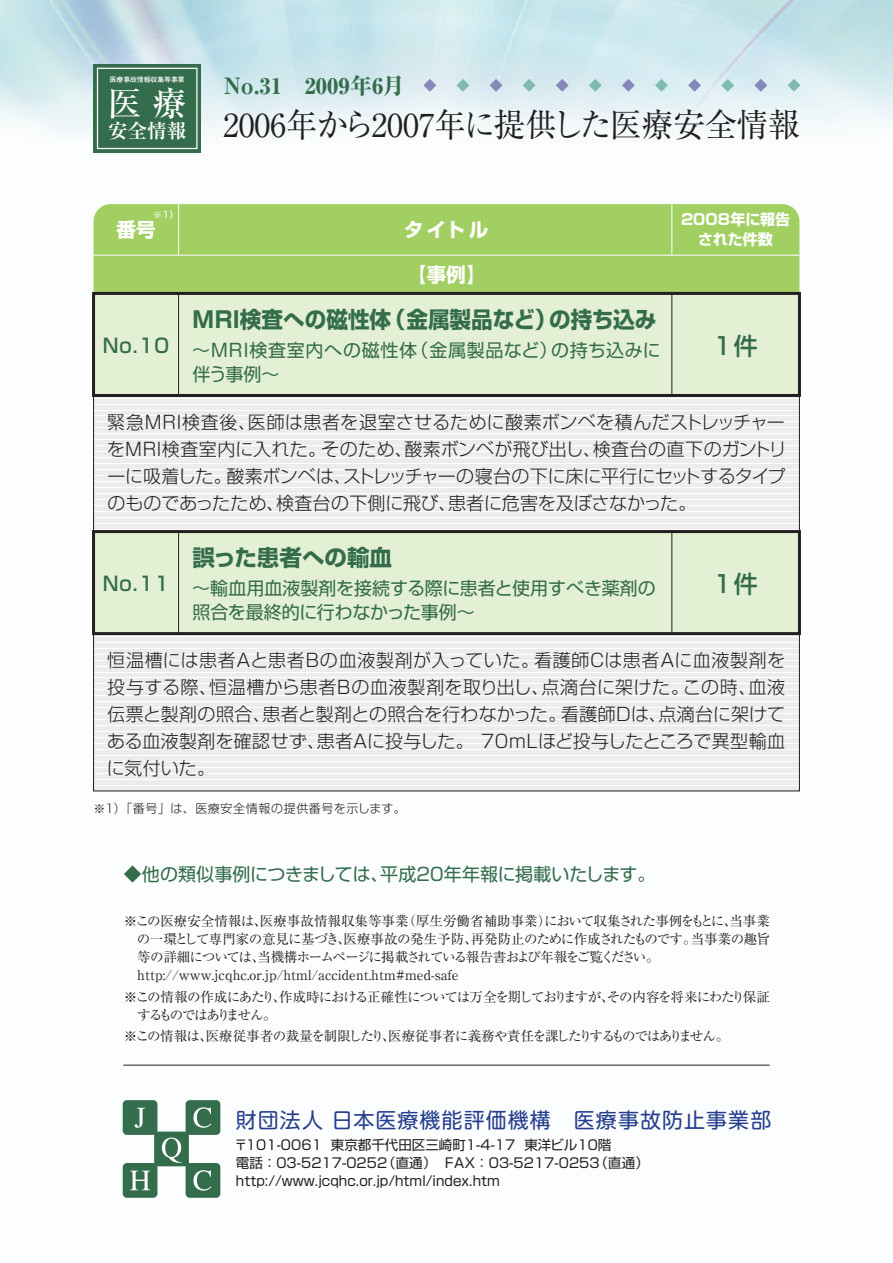
<style>
.page{position:relative;width:893px;height:1263px;background:#fff}
.page>*{position:absolute;margin:0;border:0;box-sizing:border-box;transform-origin:0 0}
.t1{font:500 33.75px "Ryumin";color:#fff}
.t2{font:33px "Ryumin";letter-spacing:-.005em;color:#231f20;scale:.96 1}
.t3{font:500 24px "Shin Go";color:#346d4b}
.t4{font:700 22.5px "Shin Go";color:#346d4b;scale:.96 1}
.t5{font:800 22.5px "Ryumin";color:#346d4b}
.t6{font:700 22.5px "Shin Go";color:#346d4b}
.t7{font:21px "Shin M Go";letter-spacing:.05em;color:#253f8e}
.t8{font:700 19.5px "Shin Go";color:#fff}
.t9{font:500 19.5px "Shin Go";letter-spacing:.05em;color:#346d4b}
.t10{font:700 19.5px "Ryumin";color:#fff}
.t11{font:300 18px/27px "Shin Go";letter-spacing:-.01em;color:#231f20;text-align:justify}
.t12{font:18px/24px "Shin Go";color:#346d4b}
.t13{font:18px/24px "Shin Go";letter-spacing:.035em;color:#346d4b}
.t14{font:700 15px/19.5px "Shin Go";color:#fff;text-align:center}
.t15{font:13.5px/18px "Ryumin";letter-spacing:-.01em;color:#231f20}
.t16{font:13.5px/18px "Shin Go";color:#231f20}
.t17{font:13.5px/18px "Ryumin";letter-spacing:-.085em;color:#231f20}
.t18{font:13.5px "Ryumin";letter-spacing:-.07em;color:#231f20}
.t19{font:300 12px "Shin Go";letter-spacing:.05em;color:#231f20}
.t20{font:500 9px "Shin Go";color:#fff}
.t21{font:700 6.75px "Futo Go B101";color:#fff}
</style>
<div class="page">
<img style="left:0;top:0;width:893px;height:1198px">
<div style="left:93px;top:395px;width:707px;height:137px;background:linear-gradient(to right,#f2f2f3,#f2f2f3);border:1px solid #231f20"></div>
<div style="left:94px;top:204px;width:705px;height:88px;background:#a2cf62"></div>
<div style="left:92px;top:292px;width:709px;height:105px;background:#e4f0d4;border:3px solid #231f20"></div>
<hr style="left:94px;top:255px;width:705px;height:1px;background:#fff">
<hr style="left:178px;top:204px;width:1px;height:51px;background:#fff">
<hr style="left:671px;top:204px;width:1px;height:51px;background:#fff">
<hr style="left:178px;top:293px;width:1px;height:102px;background:#231f20">
<hr style="left:672px;top:293px;width:1px;height:102px;background:#231f20">
<svg style="left:93px;top:635px;width:707px;height:156px;fill:#ececee"></svg>
<div style="left:92px;top:530px;width:709px;height:105px;background:#e4f0d4;border:3px solid #231f20"></div>
<hr style="left:178px;top:531px;width:1px;height:103px;background:#231f20">
<hr style="left:672px;top:531px;width:1px;height:103px;background:#231f20">
<svg style="left:456px;top:79px;width:13px;height:13px"></svg>
<svg style="left:490px;top:79px;width:12px;height:13px"></svg>
<svg style="left:423px;top:79px;width:13px;height:13px"></svg>
<svg style="left:523px;top:79px;width:13px;height:13px"></svg>
<svg style="left:556px;top:79px;width:13px;height:13px"></svg>
<svg style="left:589px;top:79px;width:13px;height:13px"></svg>
<svg style="left:622px;top:79px;width:13px;height:13px"></svg>
<svg style="left:655px;top:79px;width:13px;height:13px"></svg>
<svg style="left:688px;top:79px;width:13px;height:13px"></svg>
<svg style="left:721px;top:79px;width:13px;height:13px"></svg>
<svg style="left:754px;top:79px;width:13px;height:13px"></svg>
<svg style="left:787px;top:79px;width:13px;height:13px"></svg>
<div style="left:94px;top:64px;width:107px;height:88px;background:#346d4b"></div>
<div style="left:97px;top:68px;width:101px;height:81px;border:1px solid #fff"></div>
<div style="left:154px;top:1131px;width:35px;height:35px;background:#346d4b;border-radius:4px"></div>
<svg style="left:162px;top:1137px;width:20px;height:26px"></svg>
<div style="left:186px;top:1163px;width:34px;height:35px;background:#346d4b;border-radius:4px"></div>
<svg style="left:193px;top:1170px;width:18px;height:20px"></svg>
<div style="left:123px;top:1100px;width:34px;height:35px;background:#346d4b;border-radius:4px"></div>
<svg style="left:135px;top:1108px;width:10px;height:20px"></svg>
<div style="left:186px;top:1100px;width:34px;height:35px;background:#346d4b;border-radius:4px"></div>
<svg style="left:193px;top:1107px;width:18px;height:21px"></svg>
<div style="left:123px;top:1163px;width:34px;height:35px;background:#346d4b;border-radius:4px"></div>
<svg style="left:130px;top:1171px;width:20px;height:19px"></svg>
<hr style="left:123px;top:1065px;width:647px;height:1px;background:#231f20">
<p class="t21" style="left:110px;top:76px;width:76px">医療事故情報収集等事業</p>
<p class="t5" style="left:224px;top:72px;width:182px">No.31 2009年6月</p>
<h1 class="t1" style="left:108px;top:82px;width:80px">医療</h1>
<p class="t10" style="left:108px;top:119px;width:80px">安全情報</p>
<h2 class="t2" style="left:223px;top:105px;width:602px">2006年から2007年に提供した医療安全情報</h2>
<p class="t20" style="left:153px;top:208px;width:27px">※1）</p>
<p class="t8" style="left:117px;top:216px;width:40px">番号</p>
<p class="t8" style="left:404px;top:216px;width:86px">タイトル</p>
<p class="t8" style="left:407px;top:261px;width:79px">【事例】</p>
<p class="t14" style="left:681px;top:209px;width:111px">2008年に報告された件数</p>
<p class="t4" style="left:192px;top:304px;width:485px">ＭＲＩ検査への磁性体（金属製品など）の持ち込み</p>
<p class="t13" style="left:192px;top:337px;width:470px">～ＭＲＩ検査室内への磁性体（金属製品など）の持ち込みに伴う事例～</p>
<p class="t11" style="left:107px;top:407px;width:682px">緊急MRI検査後、医師は患者を退室させるために酸素ボンベを積んだストレッチャーをMRI検査室内に入れた。そのため、酸素ボンベが飛び出し、検査台の直下のガントリーに吸着した。酸素ボンベは、ストレッチャーの寝台の下に床に平行にセットするタイプのものであったため、検査台の下側に飛び、患者に危害を及ぼさなかった。</p>
<p class="t9" style="left:103px;top:333px;width:68px">No.10</p>
<h3 class="t3" style="left:713px;top:330px;width:46px">1件</h3>
<p class="t6" style="left:192px;top:543px;width:201px">誤った患者への輸血</p>
<p class="t12" style="left:192px;top:575px;width:465px">～輸血用血液製剤を接続する際に患者と使用すべき薬剤の照合を最終的に行わなかった事例～</p>
<p class="t11" style="left:107px;top:646px;width:680px">恒温槽には患者Ａと患者Ｂの血液製剤が入っていた。看護師Ｃは患者Ａに血液製剤を投与する際、恒温槽から患者Ｂの血液製剤を取り出し、点滴台に架けた。この時、血液伝票と製剤の照合、患者と製剤との照合を行わなかった。看護師Ｄは、点滴台に架けてある血液製剤を確認せず、患者Aに投与した。 70ｍＬほど投与したところで異型輸血に気付いた。</p>
<p class="t9" style="left:103px;top:571px;width:68px">No.11</p>
<h3 class="t3" style="left:713px;top:568px;width:46px">1件</h3>
<p class="t19" style="left:94px;top:801px;width:314px">※１）「番号」は、医療安全情報の提供番号を示します。</p>
<p class="t12" style="left:124px;top:861px;width:533px">◆他の類似事例につきましては、平成20年年報に掲載いたします。</p>
<p class="t15" style="left:137px;top:911px;width:635px;text-indent:-13px">※この医療安全情報は、医療事故情報収集等事業（厚生労働省補助事業）において収集された事例をもとに、当事業の一環として専門家の意見に基づき、医療事故の発生予防、再発防止のために作成されたものです。当事業の趣旨等の詳細については、当機構ホームページに掲載されている報告書および年報をご覧ください。http://www.jcqhc.or.jp/html/accident.htm#med-safe</p>
<p class="t17" style="left:137px;top:988px;width:634px;text-indent:-13px">※この情報の作成にあたり、作成時における正確性については万全を期しておりますが、その内容を将来にわたり保証するものではありません。</p>
<p class="t18" style="left:124px;top:1028px;width:607px">※この情報は、医療従事者の裁量を制限したり、医療従事者に義務や責任を課したりするものではありません。</p>
<p class="t7" style="left:236px;top:1105px;width:537px">財団法人日本医療機能評価機構 医療事故防止事業部</p>
<p class="t16" style="left:234px;top:1135px;width:416px">〒101-0061 東京都千代田区三崎町1-4-17 東洋ビル10階<br>電話：03-5217-0252（直通）ＦＡＸ：03-5217-0253（直通）http://www.jcqhc.or.jp/html/index.htm</p>
</div>
